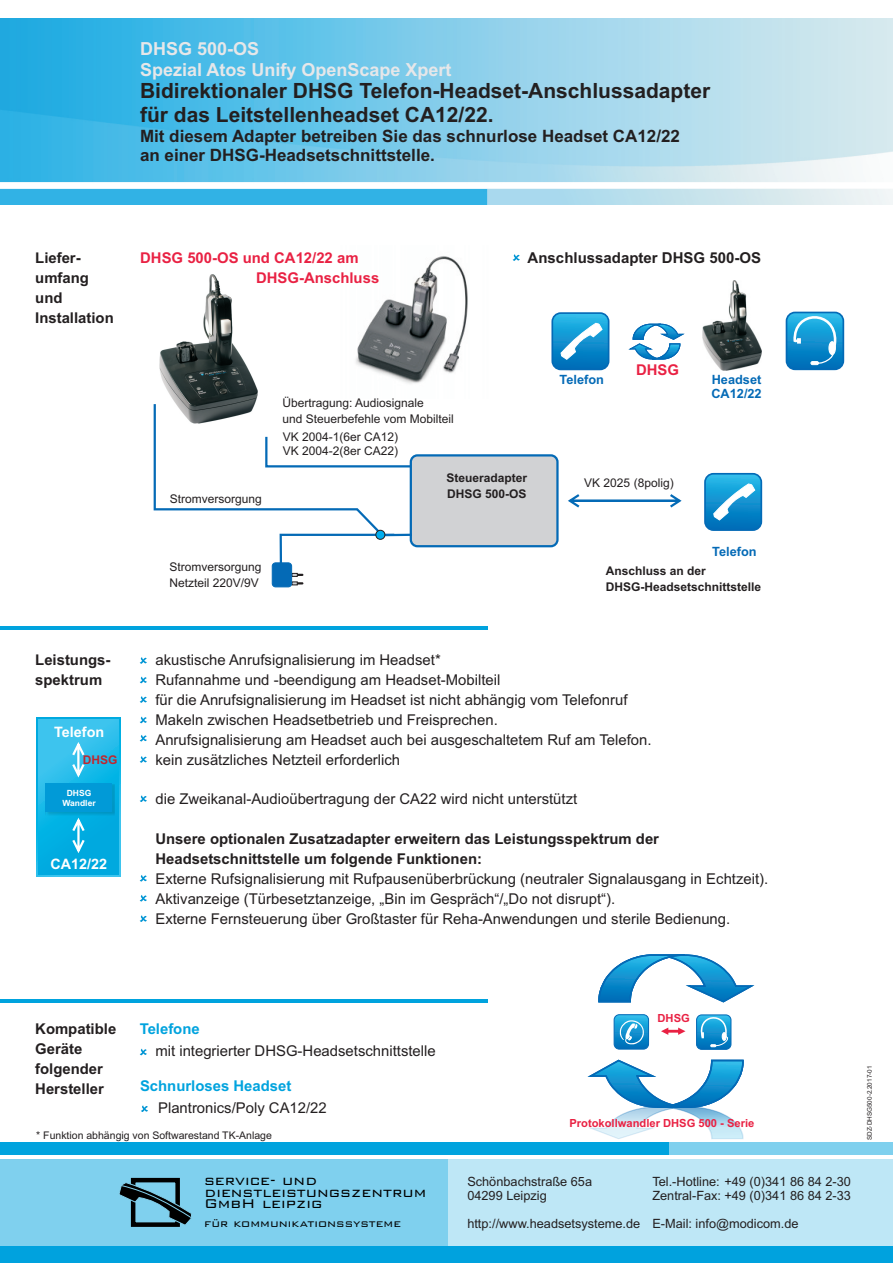
<style>
.page{position:relative;width:893px;height:1263px;background:#fff}
.page>*{position:absolute;margin:0;border:0;box-sizing:border-box;transform-origin:0 0}
.t1{font:700 21px/23.4px "Arial";color:#231f20}
.t2{font:700 18px/20.1px "Arial";color:#e6e7e9}
.t3{font:300 17.1px "Bank Gothic BT";color:#000}
.t4{font:700 16.95px/19px "Arial";color:#231f20}
.t5{font:700 15px "Arial";color:#231f20}
.t6{font:14.85px/20px "Arial";color:#231f20}
.t7{font:700 14.85px/20px "Arial";color:#231f20}
.t8{font:700 14.85px/20px "Arial";color:#e92143}
.t9{font:700 14.85px "Arial";color:#00a3de}
.t10{font:700 14.4px "Arial";color:#fff}
.t11{font:300 13.2px "Bank Gothic BT";color:#000}
.t12{font:12.75px/14.2px "Arial";color:#231f20}
.t13{font:700 12.75px/14.2px "Arial";color:#046ab6}
.t14{font:12px/16px "Arial";color:#231f20}
.t15{font:700 12px/16px "Arial";color:#231f20}
.t16{font:700 12px "Arial";color:#c0262f}
.t17{font:700 11.1px "Arial";color:#e92143}
.t18{font:10.5px "Arial";color:#231f20}
.t19{font:700 8.55px/9.4px "Arial";color:#fff;text-align:center}
.t20{font:6.45px "Arial";color:#231f20}
</style>
<div class="page">
<img style="left:160px;top:274px;width:97px;height:128px">
<img style="left:702px;top:280px;width:59px;height:91px">
<svg style="left:554px;top:1014px;width:177px;height:129px"></svg>
<svg style="left:598px;top:954px;width:157px;height:49px"></svg>
<svg style="left:614px;top:1015px;width:35px;height:34px"></svg>
<div style="left:614px;top:1014px;width:35px;height:35px;border:1px solid #046ab6;border-radius:5px"></div>
<svg style="left:620px;top:1020px;width:24px;height:24px"></svg>
<svg style="left:697px;top:1015px;width:34px;height:34px"></svg>
<div style="left:696px;top:1014px;width:35px;height:36px;border:1px solid #046ab6;border-radius:5px"></div>
<svg style="left:696px;top:1014px;width:36px;height:33px"></svg>
<svg style="left:661px;top:1027px;width:24px;height:8px"></svg>
<svg style="left:36px;top:717px;width:84px;height:160px"></svg>
<svg style="left:38px;top:719px;width:80px;height:156px;background:#19b6e6"></svg>
<svg style="left:140px;top:657px;width:7px;height:7px"></svg>
<svg style="left:140px;top:676px;width:7px;height:7px"></svg>
<svg style="left:140px;top:696px;width:7px;height:7px"></svg>
<svg style="left:140px;top:716px;width:7px;height:7px"></svg>
<svg style="left:140px;top:875px;width:7px;height:6px"></svg>
<svg style="left:140px;top:895px;width:7px;height:6px"></svg>
<svg style="left:140px;top:756px;width:7px;height:7px"></svg>
<hr style="left:0;top:999px;width:488px;height:3px;background:#00a3de">
<hr style="left:0;top:626px;width:488px;height:3px;background:#00a3de">
<svg style="left:140px;top:915px;width:7px;height:7px"></svg>
<svg style="left:141px;top:1105px;width:7px;height:7px"></svg>
<svg style="left:140px;top:1048px;width:7px;height:7px"></svg>
<div style="left:46px;top:784px;width:69px;height:32px;background:#231f20;opacity:.15"></div>
<div style="left:45px;top:783px;width:67px;height:29px;background:#019ad7"></div>
<svg style="left:72px;top:742px;width:13px;height:35px"></svg>
<svg style="left:72px;top:818px;width:13px;height:35px"></svg>
<svg style="left:585px;top:1059px;width:159px;height:81px"></svg>
<svg style="left:513px;top:254px;width:7px;height:7px"></svg>
<div style="left:552px;top:313px;width:57px;height:56px;background:linear-gradient(to bottom,#2abceb,#006ab6);border-radius:8px"></div>
<div style="left:551px;top:312px;width:58px;height:58px;border:2px solid #046ab6;border-radius:8px"></div>
<svg style="left:560px;top:322px;width:43px;height:38px"></svg>
<svg style="left:786px;top:312px;width:57px;height:57px"></svg>
<div style="left:786px;top:312px;width:58px;height:58px;border:2px solid #046ab6;border-radius:9px"></div>
<svg style="left:790px;top:311px;width:48px;height:54px;background:#34a3d7"></svg>
<svg style="left:628px;top:324px;width:57px;height:36px"></svg>
<div style="left:410px;top:454px;width:149px;height:93px;background:#d1d2d4;border:2px solid #046ab6;border-radius:7px"></div>
<div style="left:705px;top:474px;width:56px;height:56px;background:linear-gradient(to bottom,#29bceb,#006ab6);border-radius:8px"></div>
<div style="left:704px;top:473px;width:58px;height:58px;border:2px solid #046ab6;border-radius:8px"></div>
<svg style="left:713px;top:483px;width:43px;height:38px"></svg>
<img style="left:0;top:18px;width:893px;height:186px">
<div style="left:0;top:1159px;width:893px;height:104px;background:#00a2de"></div>
<div style="left:0;top:1158px;width:893px;height:87px;background:#fff;opacity:.5"></div>
<div style="left:656px;top:1142px;width:211px;height:16px;background:#fff"></div>
<div style="left:0;top:1143px;width:893px;height:12px;background:#00a3de"></div>
<div style="left:669px;top:1142px;width:224px;height:13px;background:#7fd0ee"></div>
<div style="left:131px;top:1178px;width:49px;height:49px;border:4px solid #000"></div>
<svg style="left:118px;top:1182px;width:74px;height:44px;background:#53889c"></svg>
<svg style="left:568px;top:494px;width:114px;height:13px"></svg>
<svg style="left:140px;top:735px;width:7px;height:6px"></svg>
<img style="left:356px;top:256px;width:112px;height:128px">
<svg style="left:140px;top:795px;width:7px;height:7px"></svg>
<svg style="left:153px;top:402px;width:261px;height:183px"></svg>
<div style="left:272px;top:562px;width:20px;height:25px;background:#046ab6;border:1px solid #046ab6;border-radius:3px"></div>
<p class="t2" style="left:140px;top:41px;width:313px">DHSG 500-OS<br>Spezial Atos Unify OpenScape Xpert</p>
<h1 class="t1" style="left:140px;top:81px;width:572px">Bidirektionaler DHSG Telefon-Headset-Anschlussadapter für das Leitstellenheadset CA12/22.</h1>
<p class="t4" style="left:140px;top:128px;width:542px">Mit diesem Adapter betreiben Sie das schnurlose Headset CA12/22 an einer DHSG-Headsetschnittstelle.</p>
<p class="t7" style="left:35px;top:249px;width:80px">Liefer&shy;umfang und<br>Installation</p>
<p class="t8" style="left:256px;top:250px;width:125px;text-indent:-116px">DHSG 500-OS und CA12/22 am<br>DHSG-Anschluss</p>
<p class="t14" style="left:282px;top:396px;width:173px">Übertragung: Audiosignale<br>und Steuerbefehle vom Mobilteil</p>
<p class="t14" style="left:283px;top:430px;width:117px">VK 2004-1(6er CA12)</p>
<p class="t14" style="left:283px;top:443px;width:117px">VK 2004-2(8er CA22)</p>
<p class="t5" style="left:528px;top:252px;width:235px">Anschlussadapter DHSG 500-OS</p>
<p class="t8" style="left:636px;top:362px;width:44px">DHSG</p>
<p class="t13" style="left:560px;top:373px;width:46px">Telefon</p>
<p class="t13" style="left:711px;top:373px;width:52px">Headset<br>CA12/22</p>
<p class="t14" style="left:170px;top:492px;width:94px">Stromversorgung</p>
<p class="t14" style="left:169px;top:560px;width:94px">Stromversorgung<br>Netzteil 220V/9V</p>
<p class="t15" style="left:447px;top:471px;width:82px">Steueradapter<br>DHSG 500-OS</p>
<p class="t14" style="left:584px;top:475px;width:91px">VK 2025 (8polig)</p>
<p class="t13" style="left:712px;top:546px;width:46px">Telefon</p>
<p class="t15" style="left:606px;top:564px;width:157px">Anschluss an der<br>DHSG-Headsetschnittstelle</p>
<p class="t7" style="left:35px;top:651px;width:77px">Leistungs&shy;spektrum</p>
<p class="t6" style="left:155px;top:651px;width:498px">akustische Anrufsignalisierung im Headset*<br>Rufannahme und -beendigung am Headset-Mobilteil<br>für die Anrufsignalisierung im Headset ist nicht abhängig vom Telefonruf Makeln zwischen Headsetbetrieb und Freisprechen.<br>Anrufsignalisierung am Headset auch bei ausgeschaltetem Ruf am Telefon. kein zusätzliches Netzteil erforderlich</p>
<p class="t10" style="left:54px;top:726px;width:52px">Telefon</p>
<p class="t16" style="left:83px;top:756px;width:36px">DHSG</p>
<p class="t19" style="left:62px;top:789px;width:35px">DHSG<br>Wandler</p>
<p class="t6" style="left:155px;top:790px;width:423px">die Zweikanal-Audioübertragung der CA22 wird nicht unterstützt</p>
<p class="t10" style="left:50px;top:859px;width:58px">CA12/22</p>
<p class="t7" style="left:155px;top:830px;width:505px">Unsere optionalen Zusatzadapter erweitern das Leistungsspektrum der<br>Headsetschnittstelle um folgende Funktionen:</p>
<p class="t6" style="left:155px;top:870px;width:614px">Externe Rufsignalisierung mit Rufpausenüberbrückung (neutraler Signalausgang in Echtzeit).<br>Aktivanzeige (Türbesetztanzeige, „Bin im Gespräch“/„Do not disrupt“).<br>Externe Fernsteuerung über Großtaster für Reha-Anwendungen und sterile Bedienung.</p>
<p class="t7" style="left:35px;top:1020px;width:83px">Kompatible<br>Geräte folgender<br>Hersteller</p>
<p class="t9" style="left:140px;top:1023px;width:62px">Telefone</p>
<p class="t6" style="left:155px;top:1042px;width:282px">mit integrierter DHSG-Headsetschnittstelle</p>
<p class="t9" style="left:140px;top:1080px;width:153px">Schnurloses Headset</p>
<p class="t6" style="left:158px;top:1099px;width:170px">Plantronics/Poly CA12/22</p>
<p class="t18" style="left:36px;top:1131px;width:237px">* Funktion abhängig von Softwarestand TK-Anlage</p>
<p class="t3" style="left:204px;top:1172px;width:115px">service- und</p>
<p class="t3" style="left:204px;top:1184px;width:224px">dienstleistungszentrum</p>
<p class="t3" style="left:204px;top:1195px;width:120px">GmbH leipzig</p>
<p class="t11" style="left:204px;top:1217px;width:198px">für kommunikationssysteme</p>
<p class="t17" style="left:658px;top:1014px;width:34px">DHSG</p>
<p class="t17" style="left:569px;top:1119px;width:187px">Protokollwandler DHSG 500 - Serie</p>
<p class="t12" style="left:467px;top:1175px;width:126px">Schönbachstraße 65a<br>04299 Leipzig</p>
<p class="t12" style="left:467px;top:1218px;width:174px">http://www.headsetsysteme.de</p>
<p class="t12" style="left:652px;top:1175px;width:200px">Tel.-Hotline: +49 (0)341 86 84 2-30<br>Zentral-Fax: +49 (0)341 86 84 2-33</p>
<p class="t12" style="left:652px;top:1218px;width:148px">E-Mail: info@modicom.de</p>
<p class="t20" style="left:867px;top:1140px;width:76px;rotate:-90deg">SDZ-DHSG500-2.2017-01</p>
</div>
